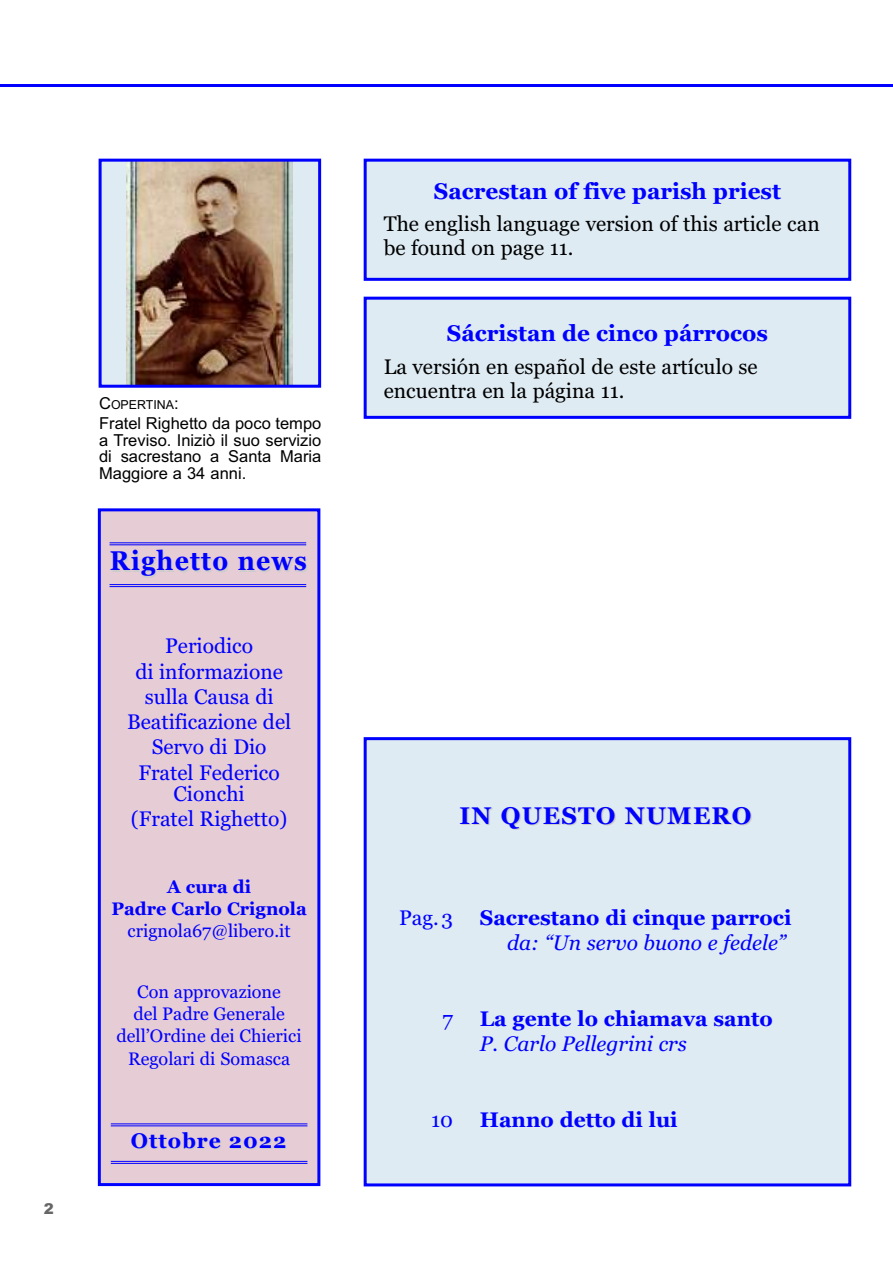
<style>
.page{position:relative;width:893px;height:1263px;background:#fff}
.page>*{position:absolute;margin:0;border:0;box-sizing:border-box;transform-origin:0 0}
.t1{font:700 27px "Georgia";letter-spacing:.05em;color:#00f;scale:.92 1}
.t2{font:700 24px "Georgia";letter-spacing:.05em;color:#00f}
.t3{font:700 22.5px "Georgia";color:#00f}
.t4{font:21px/24px "Georgia";color:#000}
.t5{font:21px/25.2px "Georgia";color:#00f;text-align:center}
.t6{font:700 21px "Georgia";color:#00f}
.t7{font:italic 21px "Georgia";color:#00f}
.t8{font:700 21px "Georgia";letter-spacing:.05em;color:#00f}
.t9{font:18px/22.2px "Georgia";color:#00f;text-align:center}
.t10{font:700 18px/22.2px "Georgia";color:#00f;text-align:center}
.t11{font:16.5px/16.5px "Arial";color:#000;text-align:justify}
.t12{font:900 15px "Arial";color:#666}
.t13{font:12.3px "Arial";color:#000}
.s1{font-size:16.5px}
</style>
<div class="page">
<hr style="left:0;top:84px;width:893px;height:3px;background:#00f">
<div style="left:367px;top:740px;width:481px;height:443px;background:#deebf3"></div>
<div style="left:364px;top:737px;width:487px;height:449px;border:3px solid #00f"></div>
<div style="left:102px;top:162px;width:216px;height:223px;background:#deebf3"></div>
<img style="left:127px;top:163px;width:165px;height:221px">
<div style="left:99px;top:159px;width:222px;height:229px;border:3px solid #00f"></div>
<div style="left:367px;top:162px;width:481px;height:116px;background:#deebf3"></div>
<div style="left:364px;top:159px;width:487px;height:122px;border:3px solid #00f"></div>
<div style="left:367px;top:300px;width:481px;height:116px;background:#deebf3"></div>
<div style="left:364px;top:297px;width:487px;height:122px;border:3px solid #00f"></div>
<div style="left:101px;top:511px;width:216px;height:672px;background:#e6ccd4"></div>
<div style="left:98px;top:508px;width:222px;height:678px;border:3px solid #00f"></div>
<hr style="left:110px;top:542px;width:196px;height:1px;background:#00f">
<hr style="left:110px;top:544px;width:196px;height:1px;background:#00f">
<hr style="left:110px;top:584px;width:196px;height:1px;background:#00f">
<hr style="left:110px;top:586px;width:196px;height:1px;background:#00f">
<hr style="left:111px;top:1161px;width:196px;height:1px;background:#00f">
<hr style="left:111px;top:1163px;width:196px;height:1px;background:#00f">
<hr style="left:111px;top:1123px;width:196px;height:1px;background:#00f">
<hr style="left:111px;top:1125px;width:196px;height:1px;background:#00f">
<p class="t12" style="left:44px;top:1200px;width:12px">2</p>
<p class="t13" style="left:99px;top:397px;width:81px"><span class="s1">C</span>OPERTINA<span class="s1">:</span></p>
<p class="t11" style="left:99px;top:415px;width:224px">Fratel Righetto da poco tempo a Treviso. Iniziò il suo servizio di sacrestano a Santa Maria Maggiore a 34 anni.</p>
<p class="t1" style="left:110px;top:545px;width:216px">Righetto news</p>
<p class="t5" style="left:127px;top:633px;width:166px">Periodico<br>di informazione sulla Causa di<br>Beatificazione del<br>Servo di Dio<br>Fratel Federico</p>
<p class="t5" style="left:131px;top:781px;width:158px">Cionchi<br>(Fratel Righetto)</p>
<p class="t10" style="left:111px;top:875px;width:197px">A cura di<br>Padre Carlo Crignola</p>
<p class="t9" style="left:128px;top:920px;width:165px">crignola67@libero.it</p>
<p class="t9" style="left:117px;top:980px;width:187px">Con approvazione<br>del Padre Generale dell’Ordine dei Chierici<br>Regolari di Somasca</p>
<p class="t8" style="left:131px;top:1128px;width:157px">Ottobre 2022</p>
<p class="t3" style="left:434px;top:178px;width:349px">Sacrestan of five parish priest</p>
<p class="t4" style="left:384px;top:212px;width:438px">The english language version of this article can be found on page 11.</p>
<p class="t3" style="left:447px;top:320px;width:323px">Sácristan de cinco párrocos</p>
<p class="t4" style="left:384px;top:355px;width:376px">La versión en español de este artículo se encuentra en la página 11.</p>
<p class="t2" style="left:460px;top:802px;width:293px">IN QUESTO NUMERO</p>
<p class="t5" style="left:399px;top:905px;width:56px">Pag.3</p>
<p class="t6" style="left:480px;top:905px;width:313px">Sacrestano di cinque parroci</p>
<p class="t7" style="left:507px;top:930px;width:280px">da: “Un servo buono e fedele”</p>
<p class="t5" style="left:442px;top:1006px;width:12px">7</p>
<p class="t6" style="left:480px;top:1006px;width:294px">La gente lo chiamava santo</p>
<p class="t7" style="left:480px;top:1031px;width:209px">P. Carlo Pellegrini crs</p>
<p class="t5" style="left:431px;top:1107px;width:23px">10</p>
<p class="t6" style="left:480px;top:1107px;width:199px">Hanno detto di lui</p>
</div>
